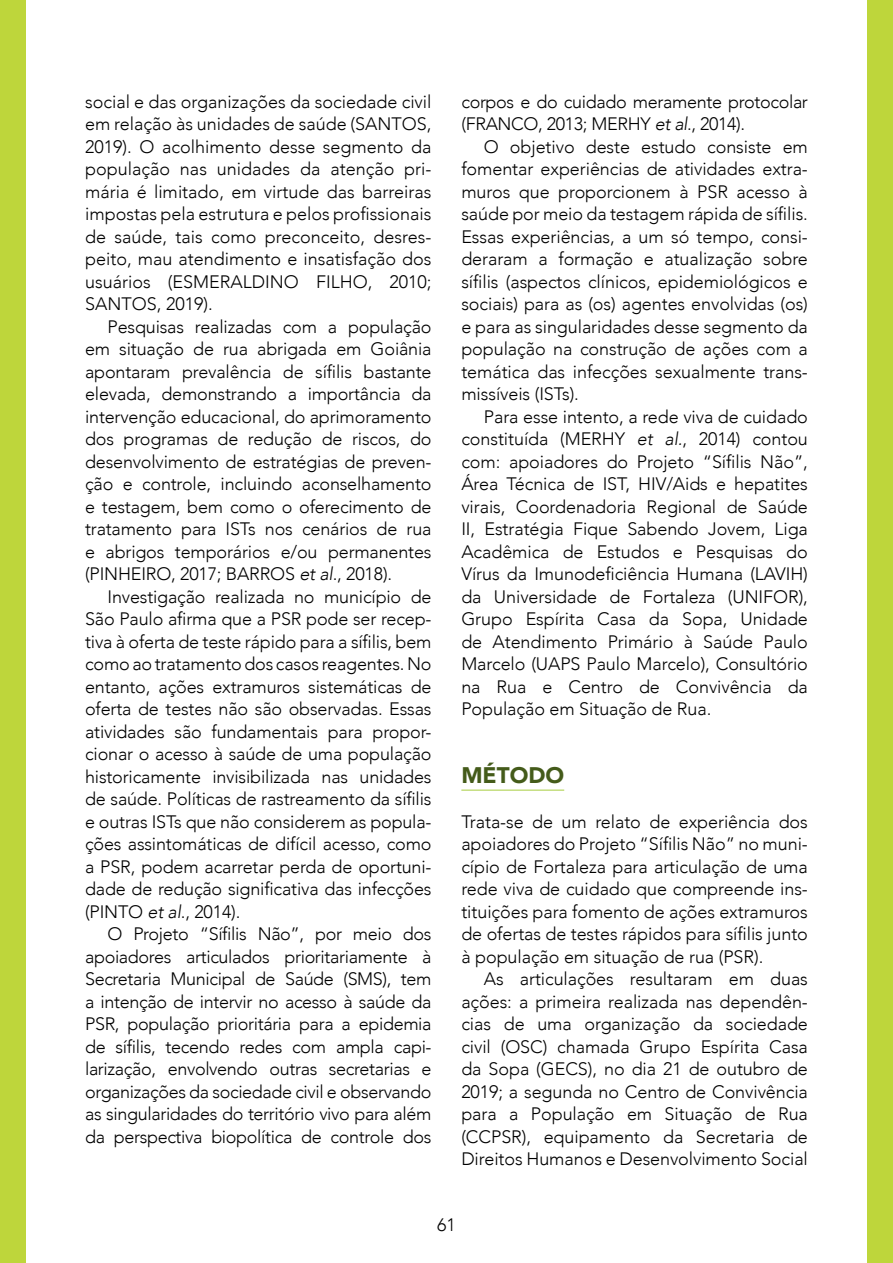
<style>
.page{position:relative;width:893px;height:1263px;background:#fff}
.page>*{position:absolute;margin:0;border:0;box-sizing:border-box;transform-origin:0 0}
.Int__I{font:900 22.5px "Avenir";color:#445b1a}
.Corpo_de_texto{font:300 18px/22.5px "Avenir";letter-spacing:-.01em;color:#000;text-align:justify}
.Parágrafo_inicial{font:300 18px/22.5px "Avenir";letter-spacing:-.005em;color:#000;text-align:justify}
.s1{font-style:italic}
</style>
<div class="page">
<div style="left:0;top:0;width:26px;height:1263px;background:#bed63b"></div>
<div style="left:867px;top:0;width:26px;height:1263px;background:#bed63b"></div>
<hr style="left:461px;top:789px;width:103px;height:2px;background:#b0d354">
<p class="Corpo_de_texto" style="left:85px;top:90px;width:348px">social e das organizações da sociedade civil em relação às unidades de saúde (SANTOS, 2019). O acolhimento desse segmento da população nas unidades da atenção pri&shy;mária é limitado, em virtude das barreiras impostas pela estrutura e pelos profissionais de saúde, tais como preconceito, desres&shy;peito, mau atendimento e insatisfação dos usuários (ESMERALDINO FILHO, 2010; SANTOS, 2019).</p>
<p class="Corpo_de_texto" style="left:85px;top:315px;width:348px;text-indent:22px">Pesquisas realizadas com a população em situação de rua abrigada em Goiânia apontaram prevalência de sífilis bastante elevada, demonstrando a importância da intervenção educacional, do aprimoramento dos programas de redução de riscos, do desenvolvimento de estratégias de preven&shy;ção e controle, incluindo aconselhamento e testagem, bem como o oferecimento de tratamento para ISTs nos cenários de rua e abrigos temporários e/ou permanentes (PINHEIRO, 2017; BARROS <span class="s1">et al</span>., 2018).</p>
<p class="Corpo_de_texto" style="left:85px;top:585px;width:348px;text-indent:22px">Investigação realizada no município de São Paulo afirma que a PSR pode ser recep&shy;tiva à oferta de teste rápido para a sífilis, bem como ao tratamento dos casos reagentes. No entanto, ações extramuros sistemáticas de oferta de testes não são observadas. Essas atividades são fundamentais para propor&shy;cionar o acesso à saúde de uma população historicamente invisibilizada nas unidades de saúde. Políticas de rastreamento da sífilis e outras ISTs que não considerem as popula&shy;ções assintomáticas de difícil acesso, como a PSR, podem acarretar perda de oportuni&shy;dade de redução significativa das infecções (PINTO <span class="s1">et al</span>., 2014).</p>
<p class="Corpo_de_texto" style="left:85px;top:923px;width:348px;text-indent:22px">O Projeto “Sífilis Não”, por meio dos apoiadores articulados prioritariamente à Secretaria Municipal de Saúde (SMS), tem a intenção de intervir no acesso à saúde da PSR, população prioritária para a epidemia de sífilis, tecendo redes com ampla capi&shy;larização, envolvendo outras secretarias e organizações da sociedade civil e observando as singularidades do território vivo para além da perspectiva biopolítica de controle dos</p>
<p class="Corpo_de_texto" style="left:461px;top:90px;width:348px">corpos e do cuidado meramente protocolar (FRANCO, 2013; MERHY <span class="s1">et al</span>., 2014).</p>
<p class="Corpo_de_texto" style="left:461px;top:135px;width:348px;text-indent:22px">O objetivo deste estudo consiste em fomentar experiências de atividades extra&shy;muros que proporcionem à PSR acesso à saúde por meio da testagem rápida de sífilis.<br>Essas experiências, a um só tempo, consi&shy;deraram a formação e atualização sobre sífilis (aspectos clínicos, epidemiológicos e sociais) para as (os) agentes envolvidas (os) e para as singularidades desse segmento da população na construção de ações com a temática das infecções sexualmente trans&shy;missíveis (ISTs).</p>
<p class="Corpo_de_texto" style="left:461px;top:405px;width:348px;text-indent:22px">Para esse intento, a rede viva de cuidado constituída (MERHY <span class="s1">et al.</span>, 2014) contou com: apoiadores do Projeto “Sífilis Não”, Área Técnica de IST, HIV/Aids e hepatites virais, Coordenadoria Regional de Saúde II, Estratégia Fique Sabendo Jovem, Liga Acadêmica de Estudos e Pesquisas do Vírus da Imunodeficiência Humana (LAVIH) da Universidade de Fortaleza (UNIFOR), Grupo Espírita Casa da Sopa, Unidade de Atendimento Primário à Saúde Paulo Marcelo (UAPS Paulo Marcelo), Consultório na Rua e Centro de Convivência da População em Situação de Rua.</p>
<p class="Int__I" style="left:461px;top:755px;width:104px">MÉTODO</p>
<p class="Parágrafo_inicial" style="left:461px;top:810px;width:348px">Trata-se de um relato de experiência dos apoiadores do Projeto “Sífilis Não” no muni&shy;cípio de Fortaleza para articulação de uma rede viva de cuidado que compreende ins&shy;tituições para fomento de ações extramuros de ofertas de testes rápidos para sífilis junto à população em situação de rua (PSR).</p>
<p class="Corpo_de_texto" style="left:461px;top:968px;width:348px;text-indent:22px">As articulações resultaram em duas ações: a primeira realizada nas dependên&shy;cias de uma organização da sociedade civil (OSC) chamada Grupo Espírita Casa da Sopa (GECS), no dia 21 de outubro de 2019; a segunda no Centro de Convivência para a População em Situação de Rua (CCPSR), equipamento da Secretaria de Direitos Humanos e Desenvolvimento Social</p>
<p class="Corpo_de_texto" style="left:437px;top:1214px;width:20px">61</p>
</div>
